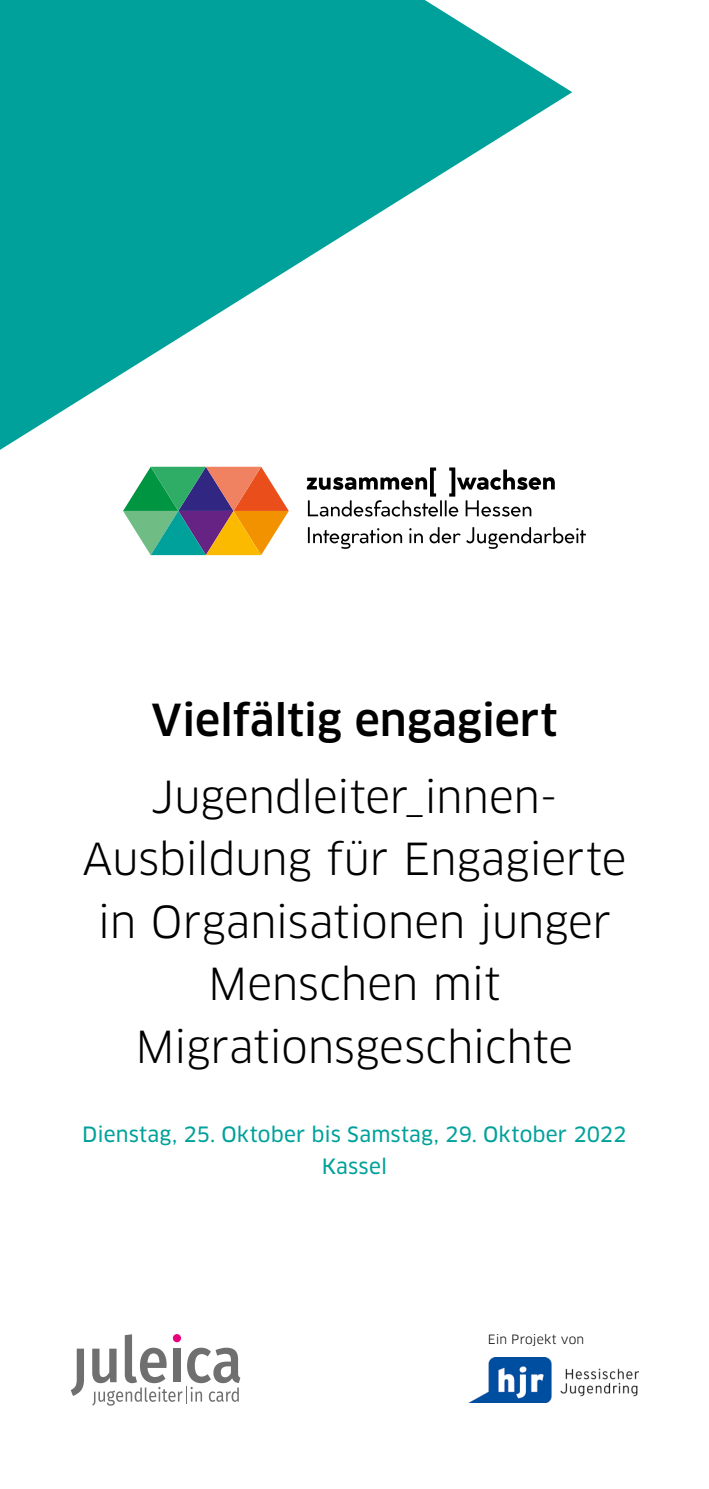
<style>
.page{position:relative;width:709px;height:1489px;background:#fff}
.page>*{position:absolute;margin:0;border:0;box-sizing:border-box;transform-origin:0 0}
.Head_11pt_book{font:43px/62.5px "Clan OT";letter-spacing:-.01em;color:#000;text-align:center}
.Head_17pt_medium{font:500 43px "Clan OT";letter-spacing:-.005em;color:#000}
.Copy_fett{font:20.5px "Clan OT News";letter-spacing:.01em;color:#00a19a}
.t1{font:12.5px "Clan OT";letter-spacing:.01em;color:#000}
</style>
<div class="page">
<svg style="left:123px;top:467px;width:166px;height:88px"></svg>
<svg style="left:308px;top:527px;width:278px;height:22px"></svg>
<svg style="left:307px;top:467px;width:248px;height:49px"></svg>
<svg style="left:0;top:0;width:572px;height:450px;fill:#00a19a"></svg>
<img style="left:470px;top:1357px;width:168px;height:45px">
<svg style="left:71px;top:1348px;width:13px;height:47px"></svg>
<svg style="left:92px;top:1334px;width:148px;height:71px"></svg>
<p class="Head_17pt_medium" style="left:151px;top:695px;width:407px">Vielfältig engagiert</p>
<p class="Head_11pt_book" style="left:82px;top:765px;width:545px">Jugendleiter_innen-<br>Ausbildung für Engagierte in Organisationen junger<br>Menschen mit<br>Migrationsgeschichte</p>
<p class="Copy_fett" style="left:82px;top:1122px;width:546px">Dienstag, 25. Oktober bis Samstag, 29. Oktober 2022</p>
<p class="Copy_fett" style="left:322px;top:1153px;width:67px">Kassel</p>
<p class="t1" style="left:488px;top:1331px;width:98px">Ein Projekt von</p>
</div>
